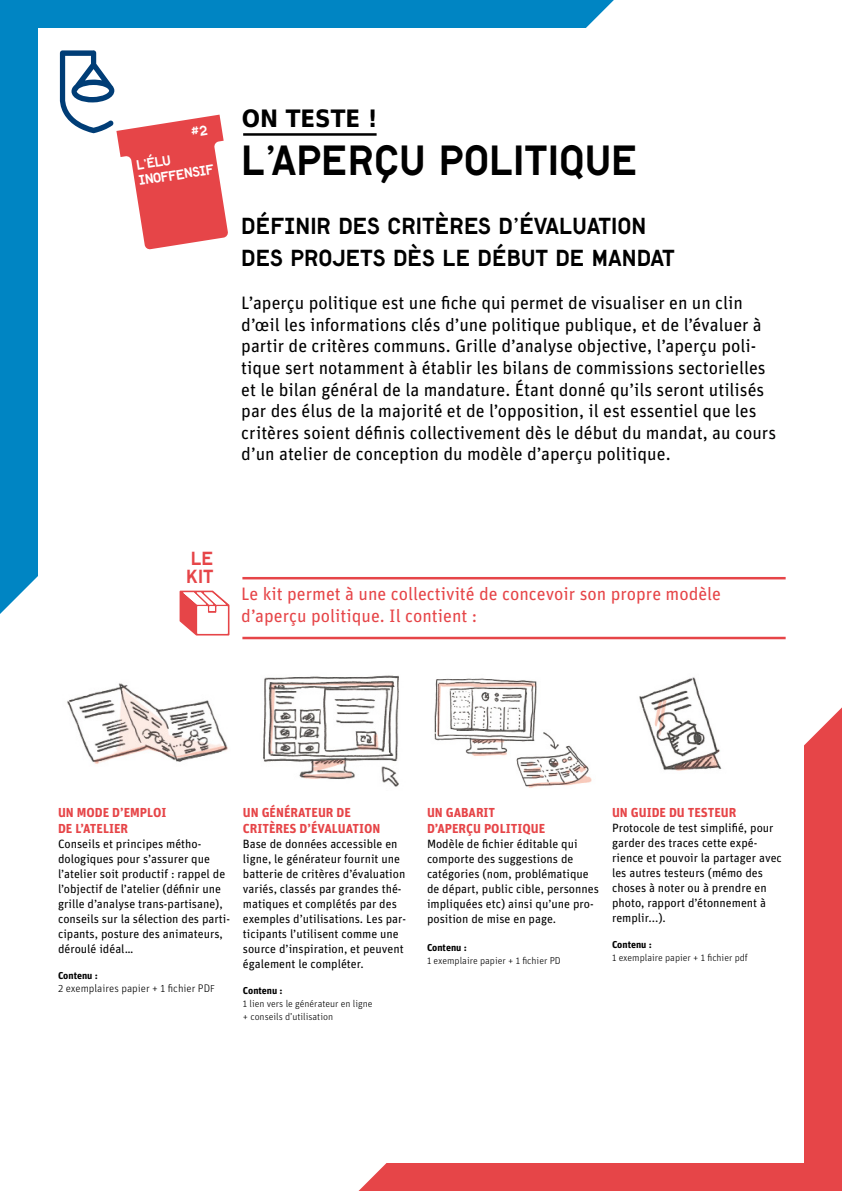
<style>
.page{position:relative;width:842px;height:1191px;background:#fff}
.page>*{position:absolute;margin:0;border:0;box-sizing:border-box;transform-origin:0 0}
.t1{font:40px "Lutz Headline";color:#000}
.t2{font:700 24px "DejaVu Sans Condensed";color:#000}
.t3{font:22px/32px "Lutz Headline";color:#000}
.t4{font:18px/21.6px "Unit";color:#010000}
.t5{font:18px/21.6px "Unit";color:#e64548}
.t6{font:18px/18px "Lutz Headline";color:#e64548}
.t7{font:13.1px/15.7px "Lutz Headline";color:#fff}
.t8{font:700 13px/15.6px "Unit";color:#e64548}
.t9{font:12px/15px "Unit";color:#000}
.t10{font:300 11px "Unit";color:#000}
.t11{font:300 10px/13px "Unit";color:#000}
.t12{font:700 10px "Unit";color:#000}
.s1{font-size:10px}
</style>
<div class="page">
<div style="left:358px;top:707px;width:484px;height:484px;background:#e64548"></div>
<div style="left:0;top:0;width:614px;height:614px;background:#0085c3"></div>
<div style="left:38px;top:28px;width:766px;height:1134px;background:#fff"></div>
<hr style="left:242px;top:577px;width:544px;height:2px;background:#e64548">
<hr style="left:242px;top:637px;width:544px;height:2px;background:#e64548">
<svg style="left:180px;top:590px;width:49px;height:45px"></svg>
<hr style="left:243px;top:133px;width:134px;height:3px;background:#000">
<img style="left:263px;top:675px;width:136px;height:112px">
<img style="left:434px;top:678px;width:158px;height:110px">
<img style="left:639px;top:677px;width:83px;height:94px">
<img style="left:67px;top:683px;width:161px;height:81px">
<svg style="left:60px;top:50px;width:168px;height:200px"></svg>
<p class="t7" style="left:135px;top:157px;width:77px;rotate:-9deg">L’ÉLU<br>INOFFENSIF</p>
<h2 class="t2" style="left:242px;top:98px;width:137px">ON TESTE !</h2>
<h1 class="t1" style="left:241px;top:135px;width:398px">L’APERÇU POLITIQUE</h1>
<h3 class="t3" style="left:241px;top:209px;width:435px">DÉFINIR DES CRITÈRES D’ÉVALUATION<br>DES PROJETS DÈS LE DÉBUT DE MANDAT</h3>
<p class="t4" style="left:241px;top:292px;width:536px">L’aperçu politique est une fiche qui permet de visualiser en un clin d’œil les informations clés d’une politique publique, et de l’évaluer à partir de critères communs. Grille d’analyse objective, l’aperçu poli&shy;tique sert notamment à établir les bilans de commissions sectorielles et le bilan général de la mandature. Étant donné qu’ils seront utilisés par des élus de la majorité et de l’opposition, il est essentiel que les critères soient définis collectivement dès le début du mandat, au cours d’un atelier de conception du modèle d’aperçu politique.</p>
<h3 class="t6" style="left:186px;top:549px;width:29px">LE<br>KIT</h3>
<h3 class="t5" style="left:241px;top:583px;width:481px">Le kit permet à une collectivité de concevoir son propre modèle d’aperçu politique. Il contient :</h3>
<p class="t8" style="left:58px;top:804px;width:110px">UN MODE D’EMPLOI<br>DE L’ATELIER</p>
<p class="t9" style="left:58px;top:836px;width:173px">Conseils et principes métho&shy;dologiques pour s’assurer que l’atelier soit productif : rappel de l’objectif de l’atelier (définir une grille d’analyse trans-partisane), conseils sur la sélection des parti&shy;cipants, posture des animateurs, déroulé idéal…</p>
<p class="t12" style="left:58px;top:969px;width:41px">Contenu :</p>
<p class="t10" style="left:58px;top:981px;width:159px">2 exemplaires papier + 1 fichier PD<span class="s1">F</span></p>
<p class="t8" style="left:243px;top:804px;width:139px">UN GÉNÉRATEUR DE<br>CRITÈRES D’ÉVALUATION</p>
<p class="t9" style="left:243px;top:836px;width:165px">Base de données accessible en ligne, le générateur fournit une batterie de critères d’évaluation variés, classés par grandes thé&shy;matiques et complétés par des exemples d’utilisations. Les par&shy;ticipants l’utilisent comme une source d’inspiration, et peuvent également le compléter.</p>
<p class="t12" style="left:243px;top:984px;width:41px">Contenu :</p>
<p class="t11" style="left:243px;top:996px;width:131px">1 lien vers le générateur en ligne + conseils d’utilisation</p>
<p class="t8" style="left:427px;top:804px;width:120px">UN GABARIT<br>D’APERÇU POLITIQUE</p>
<p class="t9" style="left:427px;top:836px;width:173px">Modèle de fichier éditable qui comporte des suggestions de catégories (nom, problématique de départ, public cible, personnes impliquées etc) ainsi qu’une pro&shy;position de mise en page.</p>
<p class="t12" style="left:427px;top:941px;width:41px">Contenu :</p>
<p class="t11" style="left:427px;top:953px;width:135px">1 exemplaire papier + 1 fichier PD</p>
<p class="t8" style="left:612px;top:804px;width:126px">UN GUIDE DU TESTEUR</p>
<p class="t9" style="left:612px;top:820px;width:171px">Protocole de test simplifié, pour garder des traces cette expé&shy;rience et pouvoir la partager avec les autres testeurs (mémo des choses à noter ou à prendre en photo, rapport d’étonnement à remplir...).</p>
<p class="t12" style="left:612px;top:938px;width:41px">Contenu :</p>
<p class="t11" style="left:612px;top:951px;width:137px">1 exemplaire papier + 1 fichier pdf</p>
</div>
